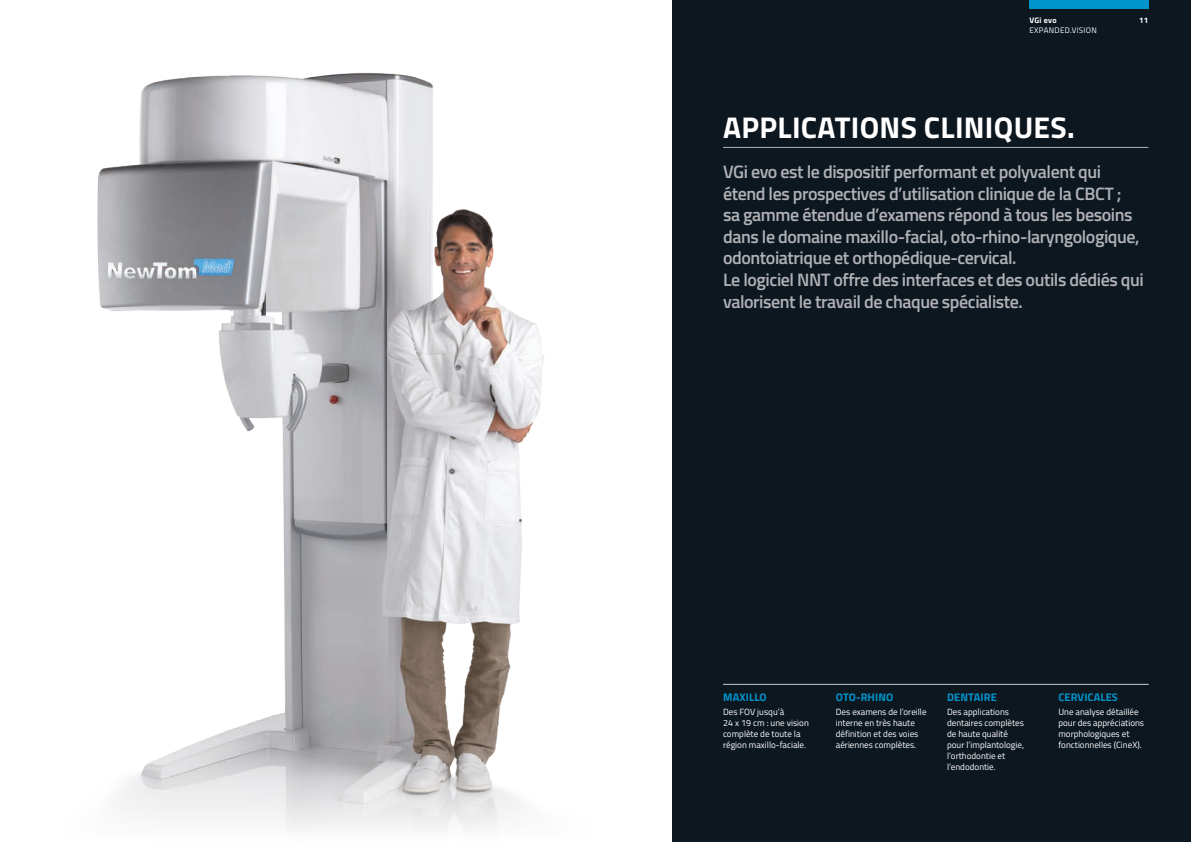
<style>
.page{position:relative;width:1191px;height:842px;background:#fff}
.page>*{position:absolute;margin:0;border:0;box-sizing:border-box;transform-origin:0 0}
.t1{font:700 30px "Titillium";letter-spacing:.01em;color:#fff}
.t2{font:600 18px/21.6px "Titillium";letter-spacing:-.025em;color:#b0b2b5}
.t3{font:700 11px "Titillium";letter-spacing:.01em;color:#0094ca}
.t4{font:9px/11px "Titillium";color:#fff}
.t5{font:8px "Titillium";letter-spacing:.04em;color:#fff}
.t6{font:700 8px "Titillium";letter-spacing:.03em;color:#fff}
</style>
<div class="page">
<div style="left:672px;top:0;width:519px;height:842px;background:#0d1720"></div>
<hr style="left:723px;top:147px;width:425px;height:1px;background:#b0b2b5">
<div style="left:1029px;top:0;width:119px;height:9px;background:#0094ca"></div>
<img style="left:97px;top:73px;width:447px;height:756px">
<hr style="left:723px;top:684px;width:425px;height:1px;background:#b0b2b5">
<p class="t6" style="left:1029px;top:14px;width:29px">VGi evo</p>
<p class="t5" style="left:1029px;top:24px;width:69px">EXPANDED.VISION</p>
<p class="t6" style="left:1139px;top:14px;width:11px">11</p>
<h1 class="t1" style="left:723px;top:105px;width:353px">APPLICATIONS CLINIQUES.</h1>
<p class="t2" style="left:723px;top:160px;width:422px">VGi evo est le dispositif performant et polyvalent qui étend les prospectives d’utilisation clinique de la CBCT ;<br>sa gamme étendue d’examens répond à tous les besoins dans le domaine maxillo-facial, oto-rhino-laryngologique, odontoiatrique et orthopédique-cervical.<br>Le logiciel NNT offre des interfaces et des outils dédiés qui valorisent le travail de chaque spécialiste.</p>
<p class="t3" style="left:723px;top:689px;width:45px">MAXILLO</p>
<p class="t4" style="left:723px;top:706px;width:87px">Des FOV jusqu’à<br>24 x 19 cm : une vision complète de toute la région maxillo-faciale.</p>
<p class="t3" style="left:836px;top:689px;width:59px">OTO-RHINO</p>
<p class="t4" style="left:836px;top:706px;width:92px">Des examens de l’oreille interne en très haute définition et des voies aériennes complètes.</p>
<p class="t3" style="left:947px;top:689px;width:51px">DENTAIRE</p>
<p class="t4" style="left:947px;top:706px;width:78px">Des applications dentaires complètes de haute qualité pour l’implantologie, l’orthodontie et l’endodontie.</p>
<p class="t3" style="left:1058px;top:689px;width:61px">CERVICALES</p>
<p class="t4" style="left:1058px;top:706px;width:87px">Une analyse détaillée pour des appréciations morphologiques et fonctionnelles (CineX).</p>
</div>
